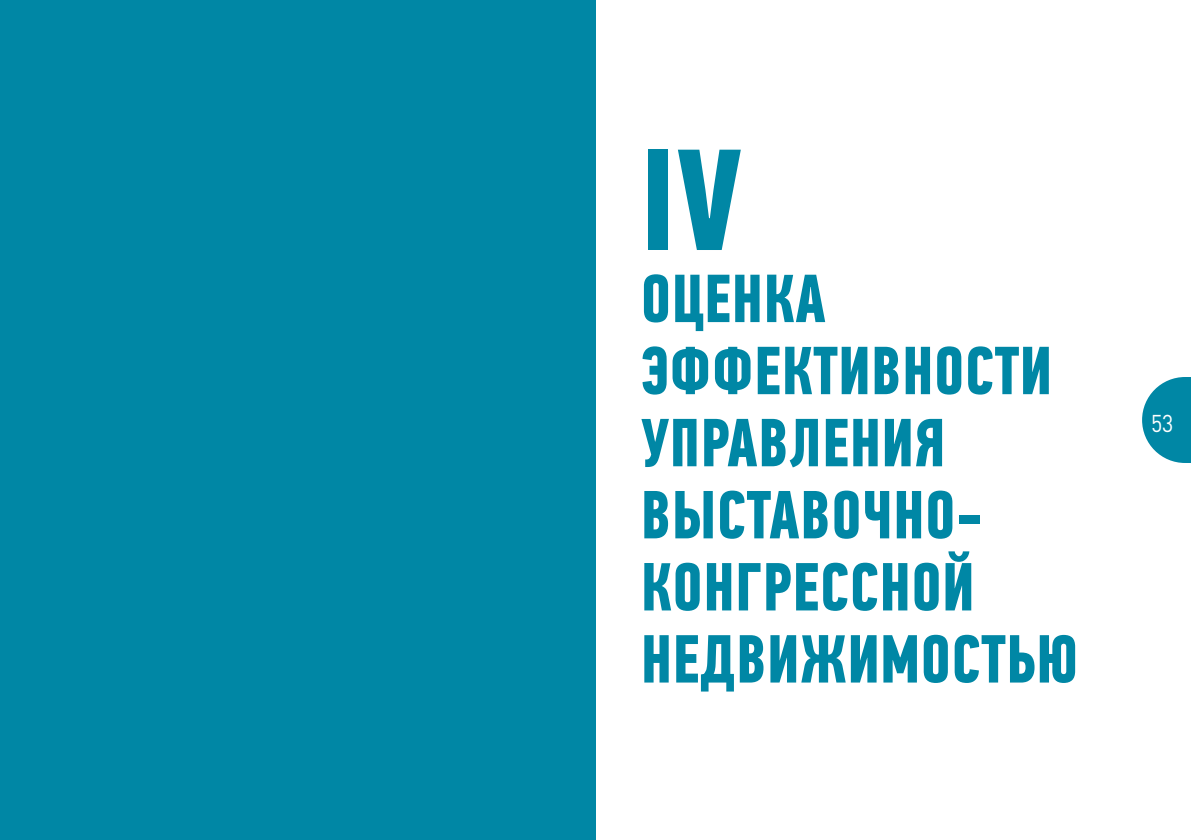
<style>
.page{position:relative;width:1191px;height:840px;background:#fff}
.page>*{position:absolute;margin:0;border:0;box-sizing:border-box;transform-origin:0 0}
.t1{font:700 144px "PF Din Text Comp Pro";color:#0087a5}
.t2{font:700 68px/72px "PF Din Text Comp Pro";letter-spacing:.01em;color:#0087a5}
.t3{font:24px "Plumb";color:#fff;scale:.9 1}
</style>
<div class="page">
<svg style="left:1142px;top:377px;width:49px;height:85px"></svg>
<div style="left:0;top:0;width:595px;height:839px;background:#0087a5"></div>
<h1 class="t1" style="left:641px;top:113px;width:102px">IV</h1>
<p class="t2" style="left:641px;top:263px;width:439px">ОЦЕНКА<br>ЭФФЕКТИВНОСТИ<br>УПРАВЛЕНИЯ<br>ВЫСТАВОЧНО-<br>КОНГРЕССНОЙ<br>НЕДВИЖИМОСТЬЮ</p>
<p class="t3" style="left:1151px;top:409px;width:26px">53</p>
</div>
